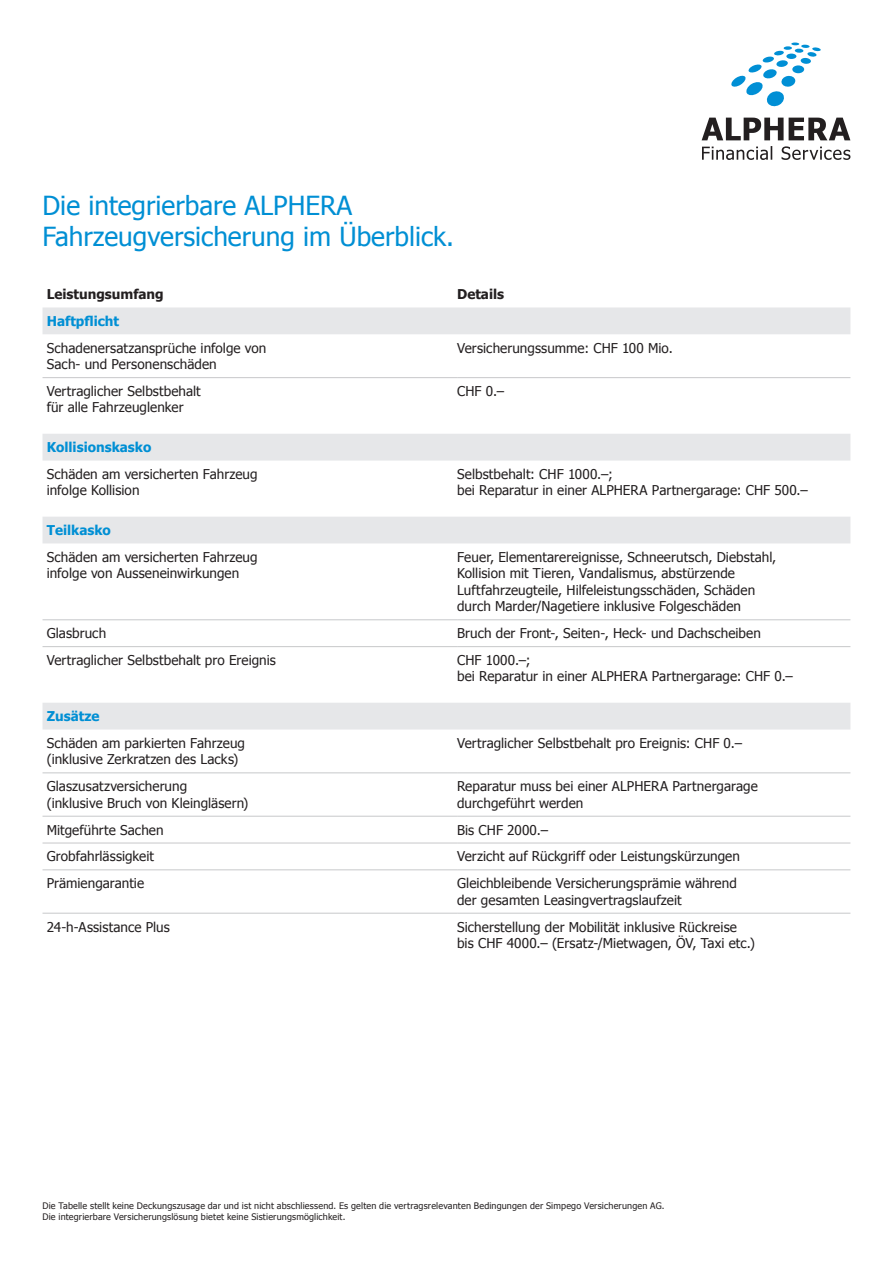
<style>
.page{position:relative;width:893px;height:1263px;background:#fff}
.page>*{position:absolute;margin:0;border:0;box-sizing:border-box;transform-origin:0 0}
.t1{font:26.25px/31.5px "Tahoma";color:#008fd4}
.t2{font:13.5px/16.5px "Tahoma";letter-spacing:.005em;color:#231f20}
.t3{font:700 13.5px "Tahoma";color:#008fd4}
.t4{font:700 13.5px "Tahoma";color:#231f20}
.t5{font:9px/11.2px "Tahoma";letter-spacing:.02em;color:#231f20}
</style>
<div class="page">
<svg style="left:43px;top:307px;width:807px;height:422px"></svg>
<hr style="left:43px;top:377px;width:414px;height:1px;background:#c7c8ca">
<hr style="left:457px;top:377px;width:393px;height:1px;background:#c7c8ca">
<hr style="left:43px;top:773px;width:414px;height:1px;background:#c7c8ca">
<hr style="left:457px;top:773px;width:393px;height:1px;background:#c7c8ca">
<hr style="left:43px;top:816px;width:414px;height:1px;background:#c7c8ca">
<hr style="left:457px;top:816px;width:393px;height:1px;background:#c7c8ca">
<hr style="left:43px;top:843px;width:414px;height:1px;background:#c7c8ca">
<hr style="left:457px;top:843px;width:393px;height:1px;background:#c7c8ca">
<hr style="left:43px;top:869px;width:414px;height:1px;background:#c7c8ca">
<hr style="left:457px;top:869px;width:393px;height:1px;background:#c7c8ca">
<hr style="left:43px;top:913px;width:414px;height:1px;background:#c7c8ca">
<hr style="left:457px;top:913px;width:393px;height:1px;background:#c7c8ca">
<hr style="left:43px;top:619px;width:414px;height:1px;background:#c7c8ca">
<hr style="left:457px;top:619px;width:393px;height:1px;background:#c7c8ca">
<hr style="left:43px;top:646px;width:414px;height:1px;background:#c7c8ca">
<hr style="left:457px;top:646px;width:393px;height:1px;background:#c7c8ca">
<svg style="left:702px;top:146px;width:148px;height:14px"></svg>
<svg style="left:702px;top:118px;width:148px;height:22px"></svg>
<svg style="left:731px;top:42px;width:90px;height:65px"></svg>
<h1 class="t1" style="left:43px;top:188px;width:413px">Die integrierbare ALPHERA<br>Fahrzeugversicherung im Überblick.</h1>
<p class="t4" style="left:47px;top:285px;width:119px">Leistungsumfang</p>
<p class="t4" style="left:457px;top:285px;width:49px">Details</p>
<p class="t3" style="left:47px;top:311px;width:74px">Haftpflicht</p>
<p class="t2" style="left:47px;top:339px;width:221px">Schadenersatzansprüche infolge von<br>Sach- und Personenschäden</p>
<p class="t2" style="left:457px;top:339px;width:217px">Versicherungssumme: CHF 100 Mio.</p>
<p class="t2" style="left:47px;top:382px;width:155px">Vertraglicher Selbstbehalt für alle Fahrzeuglenker</p>
<p class="t2" style="left:457px;top:382px;width:49px">CHF 0.–</p>
<p class="t3" style="left:47px;top:438px;width:106px">Kollisionskasko</p>
<p class="t2" style="left:47px;top:465px;width:212px">Schäden am versicherten Fahrzeug infolge Kollision</p>
<p class="t2" style="left:457px;top:465px;width:352px">Selbstbehalt: CHF 1000.–;<br>bei Reparatur in einer ALPHERA Partnergarage: CHF 500.–</p>
<p class="t3" style="left:47px;top:521px;width:66px">Teilkasko</p>
<p class="t2" style="left:47px;top:548px;width:212px">Schäden am versicherten Fahrzeug infolge von Ausseneinwirkungen</p>
<p class="t2" style="left:457px;top:548px;width:321px">Feuer, Elementarereignisse, Schneerutsch, Diebstahl, Kollision mit Tieren, Vandalismus, abstürzende Luftfahrzeugteile, Hilfeleistungsschäden, Schäden durch Marder/Nagetiere inklusive Folgeschäden</p>
<p class="t2" style="left:47px;top:624px;width:61px">Glasbruch</p>
<p class="t2" style="left:457px;top:624px;width:305px">Bruch der Front-, Seiten-, Heck- und Dachscheiben</p>
<p class="t2" style="left:47px;top:651px;width:231px">Vertraglicher Selbstbehalt pro Ereignis</p>
<p class="t2" style="left:457px;top:651px;width:337px">CHF 1000.–;<br>bei Reparatur in einer ALPHERA Partnergarage: CHF 0.–</p>
<p class="t3" style="left:47px;top:707px;width:54px">Zusätze</p>
<p class="t2" style="left:47px;top:734px;width:200px">Schäden am parkierten Fahrzeug (inklusive Zerkratzen des Lacks)</p>
<p class="t2" style="left:457px;top:734px;width:286px">Vertraglicher Selbstbehalt pro Ereignis: CHF 0.–</p>
<p class="t2" style="left:47px;top:777px;width:203px">Glaszusatzversicherung<br>(inklusive Bruch von Kleingläsern)</p>
<p class="t2" style="left:457px;top:777px;width:302px">Reparatur muss bei einer ALPHERA Partnergarage durchgeführt werden</p>
<p class="t2" style="left:47px;top:821px;width:118px">Mitgeführte Sachen</p>
<p class="t2" style="left:457px;top:821px;width:92px">Bis CHF 2000.–</p>
<p class="t2" style="left:47px;top:847px;width:109px">Grobfahrlässigkeit</p>
<p class="t2" style="left:457px;top:847px;width:284px">Verzicht auf Rückgriff oder Leistungskürzungen</p>
<p class="t2" style="left:47px;top:874px;width:99px">Prämiengarantie</p>
<p class="t2" style="left:457px;top:874px;width:281px">Gleichbleibende Versicherungsprämie während der gesamten Leasingvertragslaufzeit</p>
<p class="t2" style="left:47px;top:918px;width:125px">24-h-Assistance Plus</p>
<p class="t2" style="left:457px;top:918px;width:299px">Sicherstellung der Mobilität inklusive Rückreise bis CHF 4000.– (Ersatz-/Mietwagen, ÖV, Taxi etc.)</p>
<p class="t5" style="left:43px;top:1200px;width:624px">Die Tabelle stellt keine Deckungszusage dar und ist nicht abschliessend. Es gelten die vertragsrelevanten Bedingungen der Simpego Versicherungen AG.<br>Die integrierbare Versicherungslösung bietet keine Sistierungsmöglichkeit.</p>
</div>
